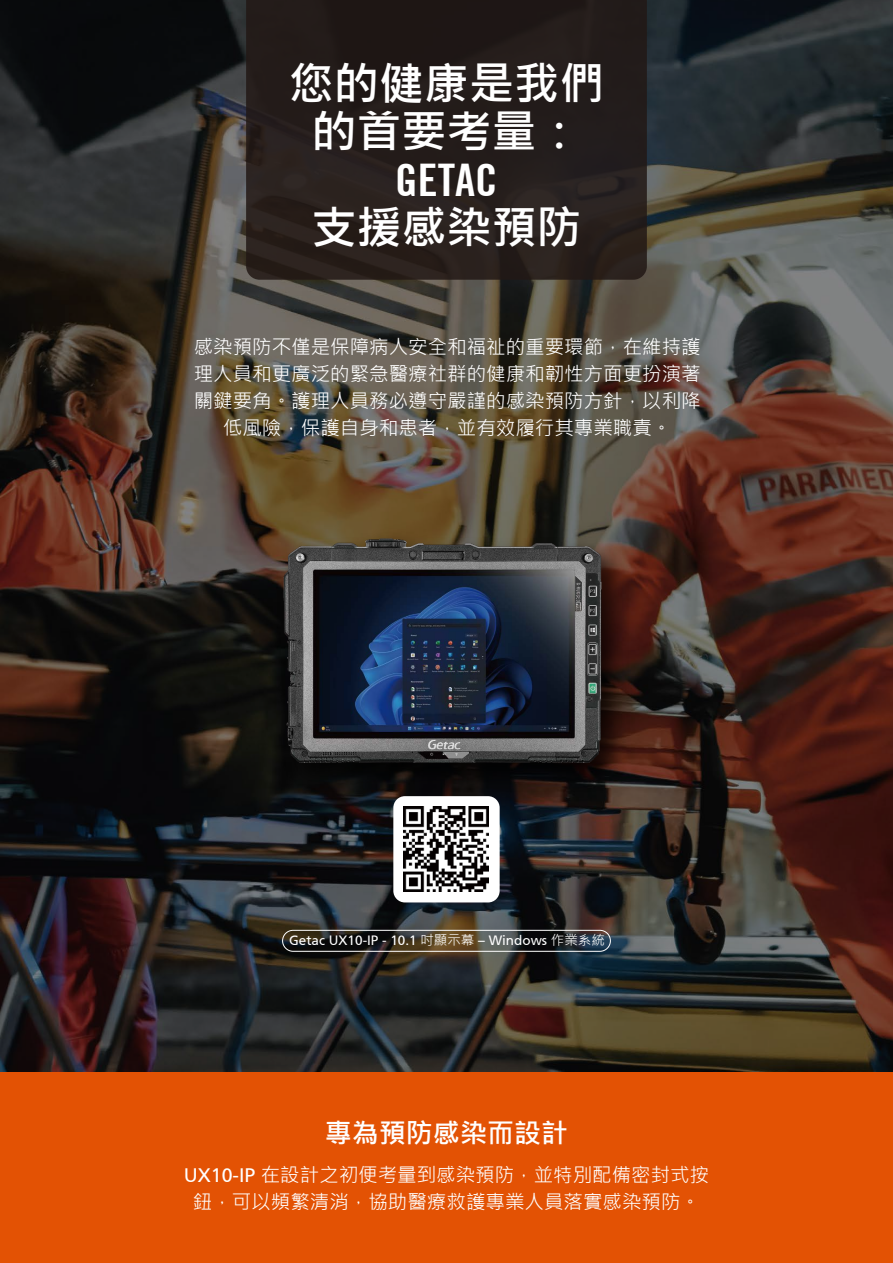
<style>
.page{position:relative;width:893px;height:1263px;background:#fff}
.page>*{position:absolute;margin:0;border:0;box-sizing:border-box;transform-origin:0 0}
.t1{font:700 45px/48px "Microsoft Jheng Hei";color:#fff;text-align:center}
.t2{font:700 condensed 45px "Trade Gothic No.20";color:#fff}
.t3{font:700 27px "Microsoft Jheng Hei";color:#fff}
.t4{font:19.5px/27px "Microsoft Jheng Hei";color:#fff;text-align:center}
.t5{font:13.5px "Frutiger 55 Roman";color:#fff}
.s1{font-family:"Microsoft Jheng Hei"}
.s2{font-family:"Frutiger 55 Roman"}
</style>
<div class="page">
<img style="left:0;top:0;width:893px;height:1073px">
<div style="left:0;top:1073px;width:893px;height:190px;background:#e35204"></div>
<svg style="left:246px;top:0;width:401px;height:280px;background:#251d1b"></svg>
<div style="left:393px;top:796px;width:107px;height:106px;background:#fff;border-radius:12px"></div>
<img style="left:404px;top:807px;width:85px;height:85px">
<div style="left:282px;top:930px;width:329px;height:22px;border:1px solid #fff;border-radius:10px"></div>
<img style="left:272px;top:526px;width:362px;height:270px">
<img style="left:261px;top:528px;width:371px;height:248px">
<h1 class="t1" style="left:289px;top:60px;width:316px">您的健康是我們的首要考量：</h1>
<h1 class="t2" style="left:395px;top:153px;width:104px">GETAC</h1>
<h1 class="t1" style="left:311px;top:204px;width:271px">支援感染預防</h1>
<p class="t4" style="left:194px;top:333px;width:508px">感染預防不僅是保障病人安全和福祉的重要環節，在維持護理人員和更廣泛的緊急醫療社群的健康和韌性方面更扮演著關鍵要角。護理人員務必遵守嚴謹的感染預防方針，以利降低風險，保護自身和患者，並有效履行其專業職責。</p>
<p class="t5" style="left:289px;top:933px;width:317px">Getac UX10-IP - 10.1 <span class="s1">吋顯示幕</span> – Windows <span class="s1">作業系統</span></p>
<h2 class="t3" style="left:325px;top:1116px;width:244px">專為預防感染而設計</h2>
<p class="t4" style="left:184px;top:1161px;width:527px"><span class="s2">UX10-IP</span> 在設計之初便考量到感染預防，並特別配備密封式按鈕，可以頻繁清消，協助醫療救護專業人員落實感染預防。</p>
</div>
